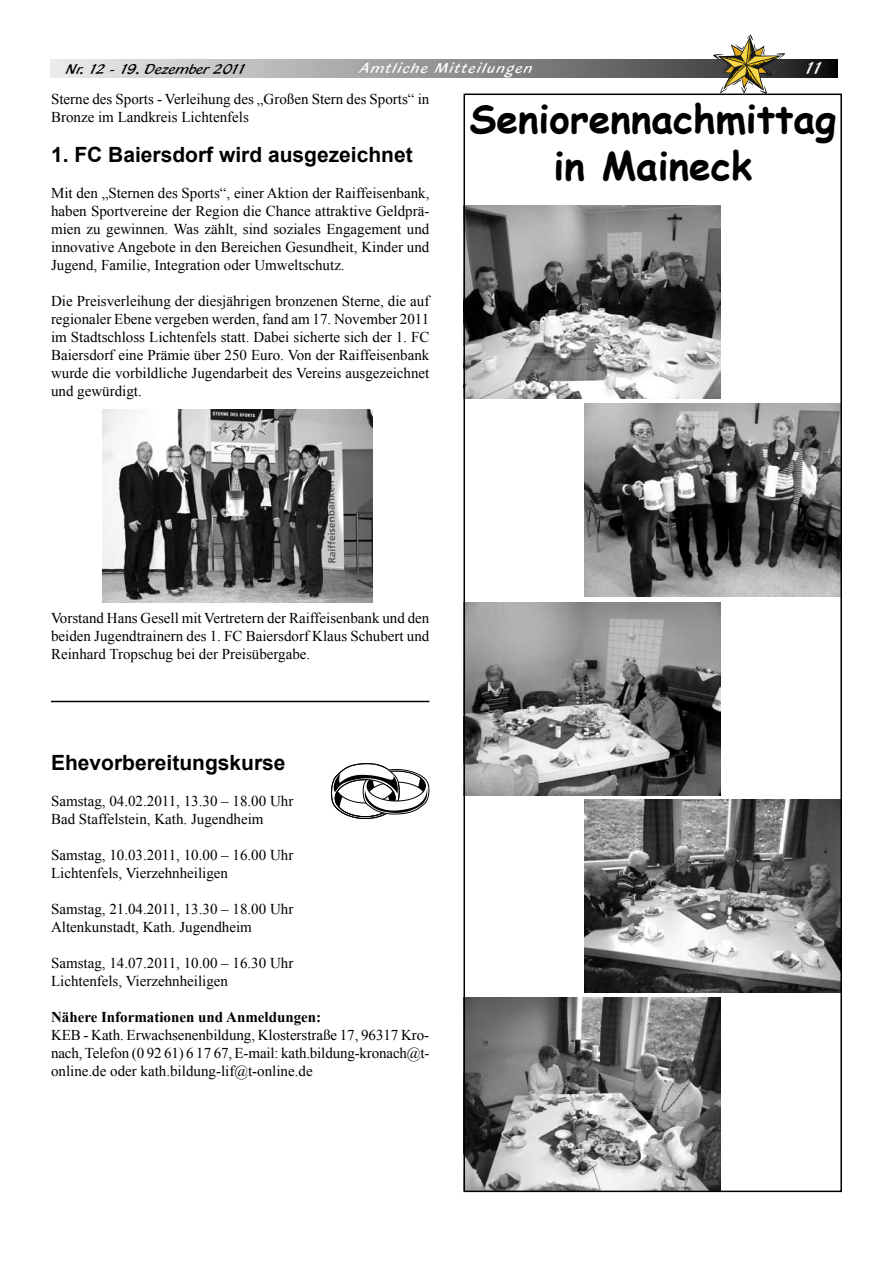
<style>
.page{position:relative;width:893px;height:1263px;background:#fff}
.page>*{position:absolute;margin:0;border:0;box-sizing:border-box;transform-origin:0 0}
.t1{font:700 39px/46.8px "Comic Sans MS";color:#000;text-align:center}
.t2{font:700 21px "Arial";color:#000}
.t3{font:18px "Blacklight D";color:#fff}
.t4{font:15px/18px "Times New Roman";color:#000}
.t5{font:700 15px "Times New Roman";color:#000}
.t6{font:15px "Blacklight D";color:#000}
.t7{font:15px "Blacklight D";letter-spacing:.1em;color:#fff}
</style>
<div class="page">
<svg style="left:50px;top:60px;width:788px;height:18px;background:#949596"></svg>
<svg style="left:713px;top:34px;width:72px;height:60px"></svg>
<img style="left:103px;top:410px;width:270px;height:193px">
<img style="left:585px;top:404px;width:254px;height:193px">
<img style="left:466px;top:998px;width:255px;height:191px">
<img style="left:466px;top:602px;width:255px;height:193px">
<img style="left:585px;top:799px;width:254px;height:193px">
<img style="left:466px;top:206px;width:255px;height:192px">
<div style="left:463px;top:94px;width:379px;height:1098px;border:2px solid #000"></div>
<svg style="left:331px;top:763px;width:98px;height:56px"></svg>
<hr style="left:51px;top:701px;width:378px;height:1px;background:#000">
<p class="t6" style="left:67px;top:60px;width:182px">Nr. 12 - 19. Dezember 2011</p>
<p class="t7" style="left:360px;top:59px;width:174px">Amtliche Mitteilungen</p>
<p class="t3" style="left:804px;top:57px;width:21px">11</p>
<p class="t4" style="left:51px;top:90px;width:380px">Sterne des Sports - Verleihung des „Großen Stern des Sports“ in<br>Bronze im Landkreis Lichtenfels</p>
<h2 class="t2" style="left:51px;top:141px;width:363px">1. FC Baiersdorf wird ausgezeichnet</h2>
<p class="t4" style="left:51px;top:184px;width:380px;text-align:justify">Mit den „Sternen des Sports“, einer Aktion der Raiffeisenbank, haben Sportvereine der Region die Chance attraktive Geldprä&shy;mien zu gewinnen. Was zählt, sind soziales Engagement und innovative Angebote in den Bereichen Gesundheit, Kinder und Jugend, Familie, Integration oder Umweltschutz.</p>
<p class="t4" style="left:51px;top:292px;width:380px;text-align:justify">Die Preisverleihung der diesjährigen bronzenen Sterne, die auf regionaler Ebene vergeben werden, fand am 17. November 2011 im Stadtschloss Lichtenfels statt. Dabei sicherte sich der 1. FC Baiersdorf eine Prämie über 250 Euro. Von der Raiffeisenbank wurde die vorbildliche Jugendarbeit des Vereins ausgezeichnet und gewürdigt.</p>
<h1 class="t1" style="left:469px;top:94px;width:368px">Seniorennachmittag in Maineck</h1>
<p class="t4" style="left:51px;top:608px;width:380px;text-align:justify">Vorstand Hans Gesell mit Vertretern der Raiffeisenbank und den beiden Jugendtrainern des 1. FC Baiersdorf Klaus Schubert und Reinhard Tropschug bei der Preisübergabe.</p>
<h2 class="t2" style="left:51px;top:749px;width:236px">Ehevorbereitungskurse</h2>
<p class="t4" style="left:51px;top:792px;width:244px">Samstag, 04.02.2011, 13.30 – 18.00 Uhr<br>Bad Staffelstein, Kath. Jugendheim</p>
<p class="t4" style="left:51px;top:846px;width:244px">Samstag, 10.03.2011, 10.00 – 16.00 Uhr<br>Lichtenfels, Vierzehnheiligen</p>
<p class="t4" style="left:51px;top:900px;width:244px">Samstag, 21.04.2011, 13.30 – 18.00 Uhr<br>Altenkunstadt, Kath. Jugendheim</p>
<p class="t4" style="left:51px;top:954px;width:244px">Samstag, 14.07.2011, 10.00 – 16.30 Uhr<br>Lichtenfels, Vierzehnheiligen</p>
<p class="t5" style="left:51px;top:1007px;width:272px">Nähere Informationen und Anmeldungen:</p>
<p class="t4" style="left:51px;top:1026px;width:380px;text-align:justify">KEB - Kath. Erwachsenenbildung, Klosterstraße 17, 96317 Kro&shy;nach, Telefon (0 92 61) 6 17 67, E-mail: kath.bildung-kronach@t&shy;online.de oder kath.bildung-lif@t-online.de</p>
</div>
